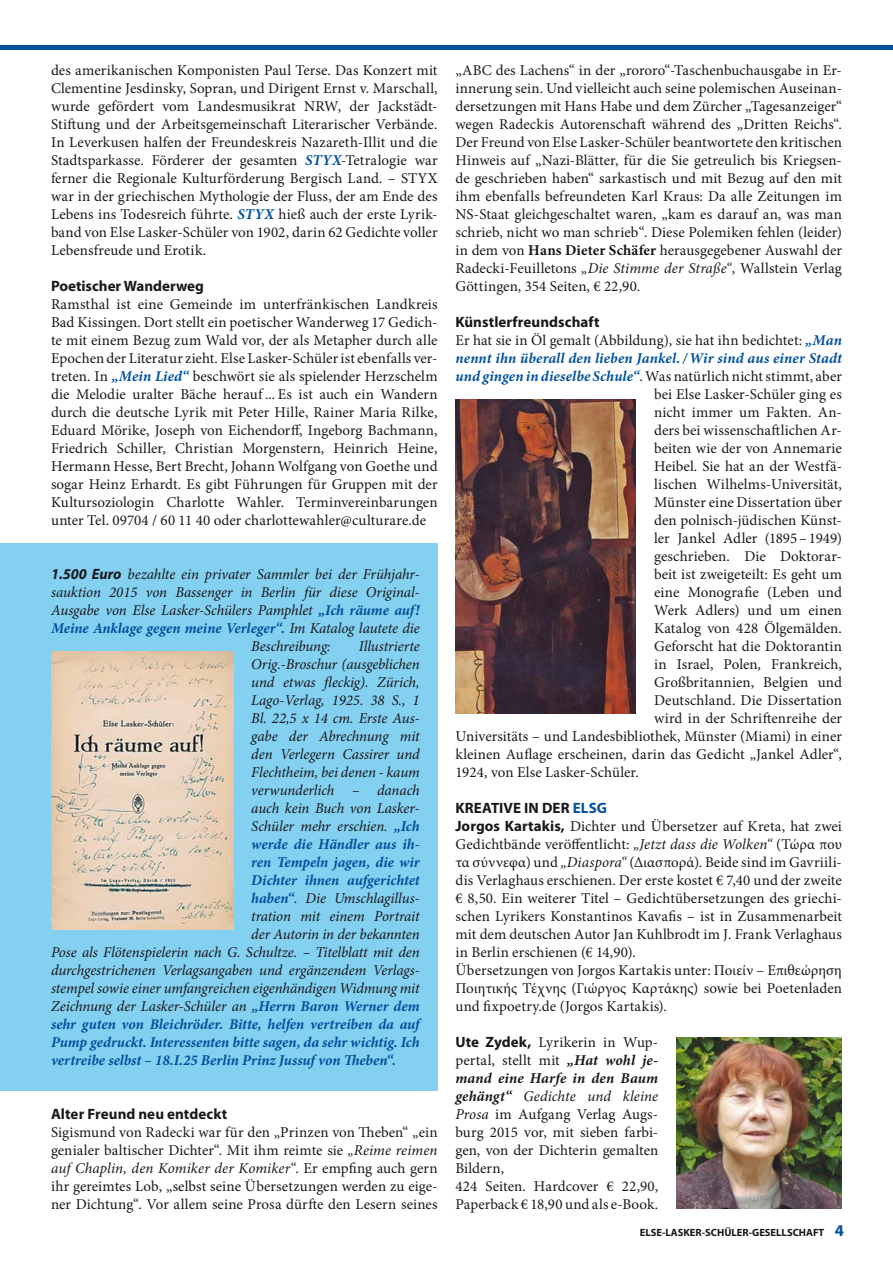
<style>
.page{position:relative;width:893px;height:1263px;background:#fff}
.page>*{position:absolute;margin:0;border:0;box-sizing:border-box;transform-origin:0 0}
.t1{font:15px/18px "Minion Pro";color:#1a171c;text-align:justify}
.t2{font:italic 15px "Minion Pro";letter-spacing:-.005em;color:#1a171c}
.t3{font:italic 700 15px "Minion Pro";color:#00509d}
.t4{font:700 15px "Myriad Pro";letter-spacing:.005em;color:#1a171c}
.t5{font:700 10.5px "Myriad Pro";color:#1a171c}
.s1{font-weight:700;font-style:italic;color:#00509d}
.s2{font-family:"Myriad Pro";font-weight:700}
.s3{font-weight:700;color:#00509d}
.s4{font-weight:400;color:#1a171c}
.s5{font-style:italic}
.s6{font-weight:700}
.s7{color:#00509d}
.s8{font-weight:700;font-style:italic}
.s9{font-size:16.5px;color:#00509d}
</style>
<div class="page">
<div style="left:0;top:45px;width:893px;height:5px;background:#00509d"></div>
<div style="left:0;top:543px;width:438px;height:547px;background:#83d0f0"></div>
<img style="left:455px;top:400px;width:180px;height:313px">
<img style="left:676px;top:1037px;width:166px;height:172px">
<img style="left:51px;top:651px;width:182px;height:278px">
<p class="t1" style="left:51px;top:62px;width:388px">des amerikanischen Komponisten Paul Terse. Das Konzert mit Clementine Jesdinsky, Sopran, und Dirigent Ernst v. Marschall, wurde gefördert vom Landesmusikrat NRW, der Jackstädt-Stiftung und der Arbeitsgemeinschaft Literarischer Verbände.<br>In Leverkusen halfen der Freundeskreis Nazareth-Illit und die Stadtsparkasse. Förderer der gesamten <span class="s1">STYX</span>-Tetralogie war ferner die Regionale Kulturförderung Bergisch Land. – STYX war in der griechischen Mythologie der Fluss, der am Ende des Lebens ins Todesreich führte. <span class="s1">STYX</span> hieß auch der erste Lyrik&shy;band von Else Lasker-Schüler von 1902, darin 62 Gedichte voller Lebensfreude und Erotik.</p>
<p class="t4" style="left:51px;top:280px;width:154px">Poetischer Wanderweg</p>
<p class="t1" style="left:51px;top:296px;width:388px">Ramsthal ist eine Gemeinde im unterfränkischen Landkreis Bad Kissingen. Dort stellt ein poetischer Wanderweg 17 Gedich&shy;te mit einem Bezug zum Wald vor, der als Metapher durch alle Epochen der Literatur zieht. Else Lasker-Schüler ist ebenfalls ver&shy;treten. In <span class="s1">„Mein Lied“</span> beschwört sie als spielender Herzschelm die Melodie uralter Bäche herauf ... Es ist auch ein Wandern durch die deutsche Lyrik mit Peter Hille, Rainer Maria Rilke, Eduard Mörike, Joseph von Eichendorff, Ingeborg Bachmann, Friedrich Schiller, Christian Morgenstern, Heinrich Heine, Hermann Hesse, Bert Brecht, Johann Wolfgang von Goethe und sogar Heinz Erhardt. Es gibt Führungen für Gruppen mit der Kultursoziologin Charlotte Wahler. Terminvereinbarungen unter Tel. 09704 / 60 11 40 oder charlottewahler@culturare.de</p>
<p class="t2" style="left:51px;top:568px;width:370px"><span class="s2">1.500 Euro</span> bezahlte ein privater Sammler bei der Frühjahr-</p>
<p class="t2" style="left:51px;top:586px;width:370px">sauktion 2015 von Bassenger in Berlin für diese Original-</p>
<p class="t2" style="left:51px;top:604px;width:370px">Ausgabe von Else Lasker-Schülers Pamphlet <span class="s3">„Ich räume auf!</span></p>
<p class="t3" style="left:51px;top:622px;width:370px">Meine Anklage gegen meine Verleger“. <span class="s4">Im Katalog lautete die</span></p>
<p class="t2" style="left:251px;top:640px;width:81px">Beschreibung:</p>
<p class="t2" style="left:359px;top:640px;width:63px">Illustrierte</p>
<p class="t2" style="left:251px;top:658px;width:170px">Orig.-Broschur (ausgeblichen</p>
<p class="t2" style="left:251px;top:676px;width:170px">und etwas fleckig). Zürich,</p>
<p class="t2" style="left:251px;top:694px;width:170px">Lago-Verlag, 1925. 38 S., 1</p>
<p class="t2" style="left:251px;top:712px;width:170px">Bl. 22,5 x 14 cm. Erste Aus-</p>
<p class="t2" style="left:251px;top:730px;width:170px">gabe der Abrechnung mit</p>
<p class="t2" style="left:251px;top:748px;width:170px">den Verlegern Cassirer und</p>
<p class="t2" style="left:251px;top:766px;width:170px">Flechtheim, bei denen - kaum</p>
<p class="t2" style="left:251px;top:784px;width:170px">verwunderlich – danach</p>
<p class="t2" style="left:251px;top:802px;width:170px">auch kein Buch von Lasker-</p>
<p class="t2" style="left:251px;top:820px;width:170px">Schüler mehr erschien. <span class="s3">„Ich</span></p>
<p class="t3" style="left:251px;top:838px;width:170px">werde die Händler aus ih-</p>
<p class="t3" style="left:251px;top:856px;width:170px">ren Tempeln jagen, die wir</p>
<p class="t3" style="left:251px;top:874px;width:170px">Dichter ihnen aufgerichtet</p>
<p class="t2" style="left:251px;top:892px;width:170px"><span class="s3">haben“</span>. Die Umschlagillus-</p>
<p class="t2" style="left:251px;top:910px;width:170px">tration mit einem Portrait</p>
<p class="t2" style="left:251px;top:928px;width:170px">der Autorin in der bekannten</p>
<p class="t2" style="left:51px;top:946px;width:370px">Pose als Flötenspielerin nach G. Schultze. – Titelblatt mit den</p>
<p class="t2" style="left:51px;top:964px;width:370px">durchgestrichenen Verlagsangaben und ergänzendem Verlags-</p>
<p class="t2" style="left:51px;top:982px;width:370px">stempel sowie einer umfangreichen eigenhändigen Widmung mit</p>
<p class="t2" style="left:51px;top:1000px;width:370px">Zeichnung der Lasker-Schüler an <span class="s3">„Herrn Baron Werner dem</span></p>
<p class="t3" style="left:51px;top:1018px;width:370px">sehr guten von Bleichröder. Bitte, helfen vertreiben da auf</p>
<p class="t3" style="left:51px;top:1036px;width:370px">Pump gedruckt. Interessenten bitte sagen, da sehr wichtig. Ich</p>
<p class="t3" style="left:51px;top:1054px;width:346px">vertreibe selbst – 18.I.25 Berlin Prinz Jussuf von Theben“.</p>
<p class="t4" style="left:51px;top:1108px;width:178px">Alter Freund neu entdeckt</p>
<p class="t1" style="left:51px;top:1124px;width:388px">Sigismund von Radecki war für den „Prinzen von Theben“ „ein genialer baltischer Dichter“. Mit ihm reimte sie <span class="s5">„Reime reimen auf Chaplin, den Komiker der Komiker“</span>. Er empfing auch gern ihr gereimtes Lob, „selbst seine Übersetzungen werden zu eige&shy;ner Dichtung“. Vor allem seine Prosa dürfte den Lesern seines</p>
<p class="t1" style="left:455px;top:62px;width:388px">„ABC des Lachens“ in der „rororo“-Taschenbuchausgabe in Er&shy;innerung sein. Und vielleicht auch seine polemischen Auseinan&shy;dersetzungen mit Hans Habe und dem Zürcher „Tagesanzeiger“ wegen Radeckis Autorenschaft während des „Dritten Reichs“.<br>Der Freund von Else Lasker-Schüler beantwortete den kritischen Hinweis auf „Nazi-Blätter, für die Sie getreulich bis Kriegsen&shy;de geschrieben haben“ sarkastisch und mit Bezug auf den mit ihm ebenfalls befreundeten Karl Kraus: Da alle Zeitungen im NS-Staat gleichgeschaltet waren, „kam es darauf an, was man schrieb, nicht wo man schrieb“. Diese Polemiken fehlen (leider) in dem von <span class="s6">Hans Dieter Schäfer</span> herausgegebener Auswahl der Radecki-Feuilletons <span class="s5">„Die Stimme der Straße“</span>, Wallstein Verlag Göttingen, 354 Seiten, € 22,90.</p>
<p class="t4" style="left:455px;top:316px;width:146px">Künstlerfreundschaft</p>
<p class="t1" style="left:455px;top:332px;width:388px">Er hat sie in Öl gemalt (Abbildung), sie hat ihn bedichtet: <span class="s1">„Man</span></p>
<p class="t3" style="left:455px;top:352px;width:388px">nennt ihn überall den lieben Jankel. / Wir sind aus einer Stadt</p>
<p class="t1" style="left:455px;top:368px;width:388px"><span class="s1">und gingen in dieselbe Schule“</span>. Was natürlich nicht stimmt, aber</p>
<p class="t1" style="left:654px;top:386px;width:189px">bei Else Lasker-Schüler ging es</p>
<p class="t1" style="left:654px;top:404px;width:189px">nicht immer um Fakten. An-</p>
<p class="t1" style="left:654px;top:422px;width:189px">ders bei wissenschaftlichen Ar-</p>
<p class="t1" style="left:654px;top:440px;width:189px">beiten wie der von Annemarie</p>
<p class="t1" style="left:654px;top:458px;width:189px">Heibel. Sie hat an der Westfä-</p>
<p class="t1" style="left:654px;top:476px;width:189px">lischen Wilhelms-Universität,</p>
<p class="t1" style="left:654px;top:494px;width:189px">Münster eine Dissertation über</p>
<p class="t1" style="left:654px;top:512px;width:189px">den polnisch-jüdischen Künst-</p>
<p class="t1" style="left:654px;top:530px;width:189px">ler Jankel Adler (1895 – 1949)</p>
<p class="t1" style="left:654px;top:548px;width:189px">geschrieben. Die Doktorar-</p>
<p class="t1" style="left:654px;top:566px;width:189px">beit ist zweigeteilt: Es geht um</p>
<p class="t1" style="left:654px;top:584px;width:189px">eine Monografie (Leben und</p>
<p class="t1" style="left:654px;top:602px;width:189px">Werk Adlers) und um einen</p>
<p class="t1" style="left:654px;top:620px;width:189px">Katalog von 428 Ölgemälden.</p>
<p class="t1" style="left:654px;top:638px;width:189px">Geforscht hat die Doktorantin</p>
<p class="t1" style="left:654px;top:656px;width:189px">in Israel, Polen, Frankreich,</p>
<p class="t1" style="left:654px;top:674px;width:189px">Großbritannien, Belgien und</p>
<p class="t1" style="left:654px;top:692px;width:189px">Deutschland. Die Dissertation</p>
<p class="t1" style="left:654px;top:710px;width:189px">wird in der Schriftenreihe der</p>
<p class="t1" style="left:455px;top:728px;width:388px">Universitäts – und Landesbibliothek, Münster (Miami) in einer</p>
<p class="t1" style="left:455px;top:746px;width:388px">kleinen Auflage erscheinen, darin das Gedicht „Jankel Adler“,</p>
<p class="t1" style="left:455px;top:764px;width:185px">1924, von Else Lasker-Schüler.</p>
<p class="t4" style="left:455px;top:802px;width:153px">KREATIVE IN DER <span class="s7">ELSG</span></p>
<p class="t1" style="left:455px;top:818px;width:388px;text-align:left"><span class="s2">Jorgos Kartakis,</span> Dichter und Übersetzer auf Kreta, hat zwei Gedichtbände veröffentlicht: <span class="s5">„Jetzt dass die Wolken“</span> (Τώρα που τα σύννεφα) und <span class="s5">„Diaspora“</span> (Διασπορά). Βeide sind im Gavriili&shy;dis Verlaghaus erschienen. Der erste kostet € 7,40 und der zweite € 8,50. Ein weiterer Titel – Gedichtübersetzungen des griechi&shy;schen Lyrikers Konstantinos Kavafis – ist in Zusammenarbeit mit dem deutschen Autor Jan Kuhlbrodt im J. Frank Verlaghaus in Berlin erschienen (€ 14,90).<br>Übersetzungen von Jorgos Kartakis unter: Ποιείν – Επιθεώρηση Ποιητικής Τέχνης (Γιώργος Καρτάκης) sowie bei Poetenladen und fixpoetry.de (Jorgos Kartakis).</p>
<p class="t1" style="left:455px;top:1034px;width:204px;text-align:left"><span class="s2">Ute Zydek,</span> Lyrikerin in Wup&shy;pertal, stellt mit <span class="s8">„Hat wohl je&shy;mand eine Harfe in den Baum gehängt“</span> <span class="s5">Gedichte und kleine<br>Prosa</span> im Aufgang Verlag Augs&shy;burg 2015 vor, mit sieben farbi&shy;gen, von der Dichterin gemalten<br>Bildern,<br>424 Seiten. Hardcover € 22,90,<br>Paperback € 18,90 und als e-Book.</p>
<p class="t5" style="left:640px;top:1229px;width:206px">ELSE-LASKER-SCHÜLER-GESELLSCHAFT <span class="s9">4</span></p>
</div>
